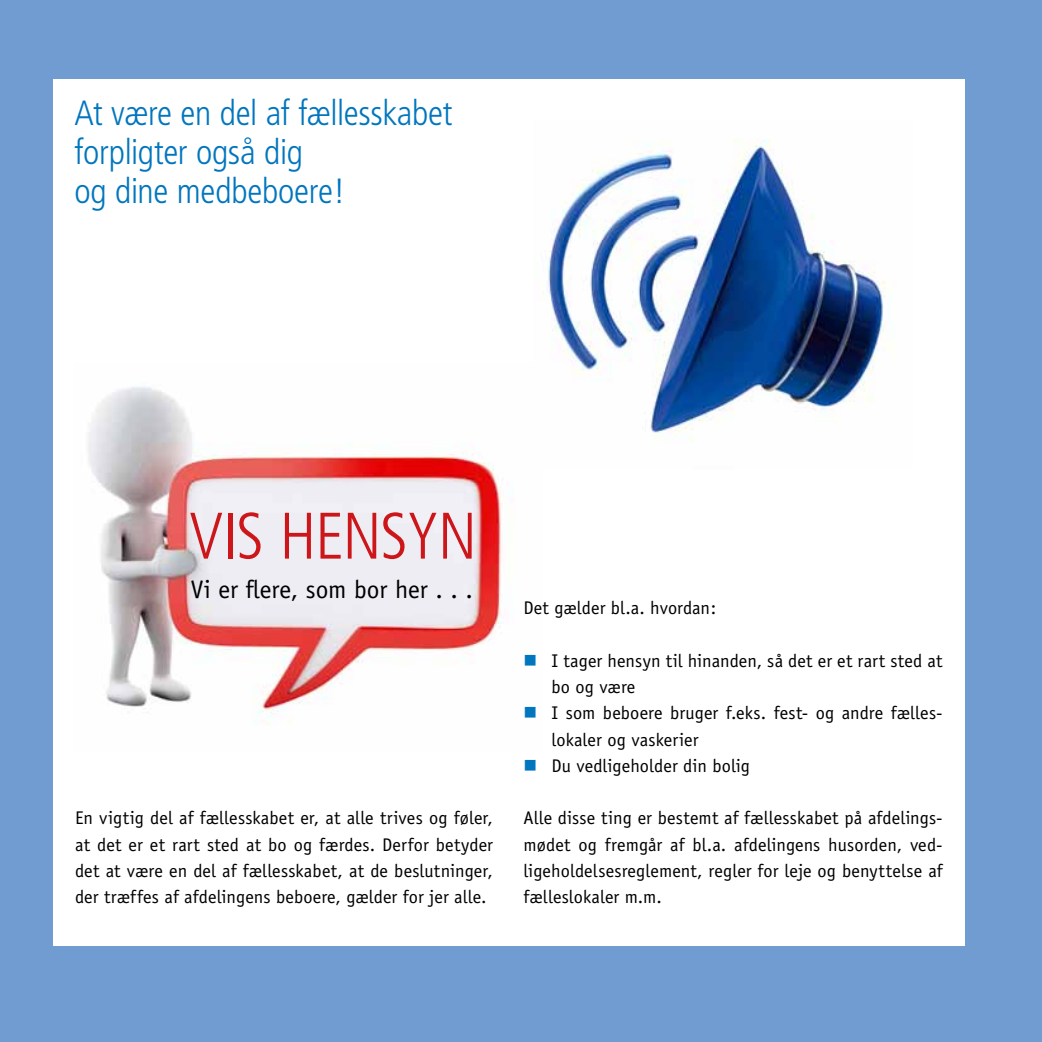
<style>
.page{position:relative;width:1042px;height:1042px;background:#719cd2}
.page>*{position:absolute;margin:0;border:0;box-sizing:border-box;transform-origin:0 0}
.t1{font:300 condensed 65.62px "Frutiger";letter-spacing:-.02em;color:#cd161a}
.t2{font:300 condensed 35px/38.5px "Frutiger";letter-spacing:-.01em;color:#0076be}
.t3{font:25.38px "Officina Sans";letter-spacing:-.005em;color:#000}
.t4{font:18.38px/26.2px "Officina Sans";letter-spacing:.005em;color:#000;text-align:justify}
.s1{color:#0076be}
</style>
<div class="page">
<div style="left:53px;top:79px;width:911px;height:866px;background:#fff"></div>
<img style="left:88px;top:387px;width:415px;height:337px">
<img style="left:547px;top:139px;width:343px;height:302px">
<h2 class="t2" style="left:74px;top:95px;width:379px">At være en del af fællesskabet forpligter også dig<br>og dine medbeboere!</h2>
<h1 class="t1" style="left:189px;top:499px;width:289px">VIS HENSYN</h1>
<h3 class="t3" style="left:191px;top:574px;width:283px">Vi er flere, som bor her . . .</h3>
<p class="t4" style="left:75px;top:805px;width:419px">En vigtig del af fællesskabet er, at alle trives og føler, at det er et rart sted at bo og færdes. Derfor betyder det at være en del af fællesskabet, at de beslutninger, der træffes af afdelingens beboere, gælder for jer alle.</p>
<p class="t4" style="left:523px;top:595px;width:194px">Det gælder bl.a. hvordan:</p>
<p class="t4" style="left:551px;top:647px;width:393px;text-indent:-28px"><span class="s1">■</span> I tager hensyn til hinanden, så det er et rart sted at bo og være</p>
<p class="t4" style="left:551px;top:700px;width:393px;text-indent:-28px"><span class="s1">■</span> I som beboere bruger f.eks. fest- og andre fælles&shy;lokaler og vaskerier</p>
<p class="t4" style="left:523px;top:752px;width:228px"><span class="s1">■</span> Du vedligeholder din bolig</p>
<p class="t4" style="left:523px;top:805px;width:421px">Alle disse ting er bestemt af fællesskabet på afdelings&shy;mødet og fremgår af bl.a. afdelingens husorden, ved&shy;ligeholdelsesreglement, regler for leje og benyttelse af fælleslokaler m.m.</p>
</div>
